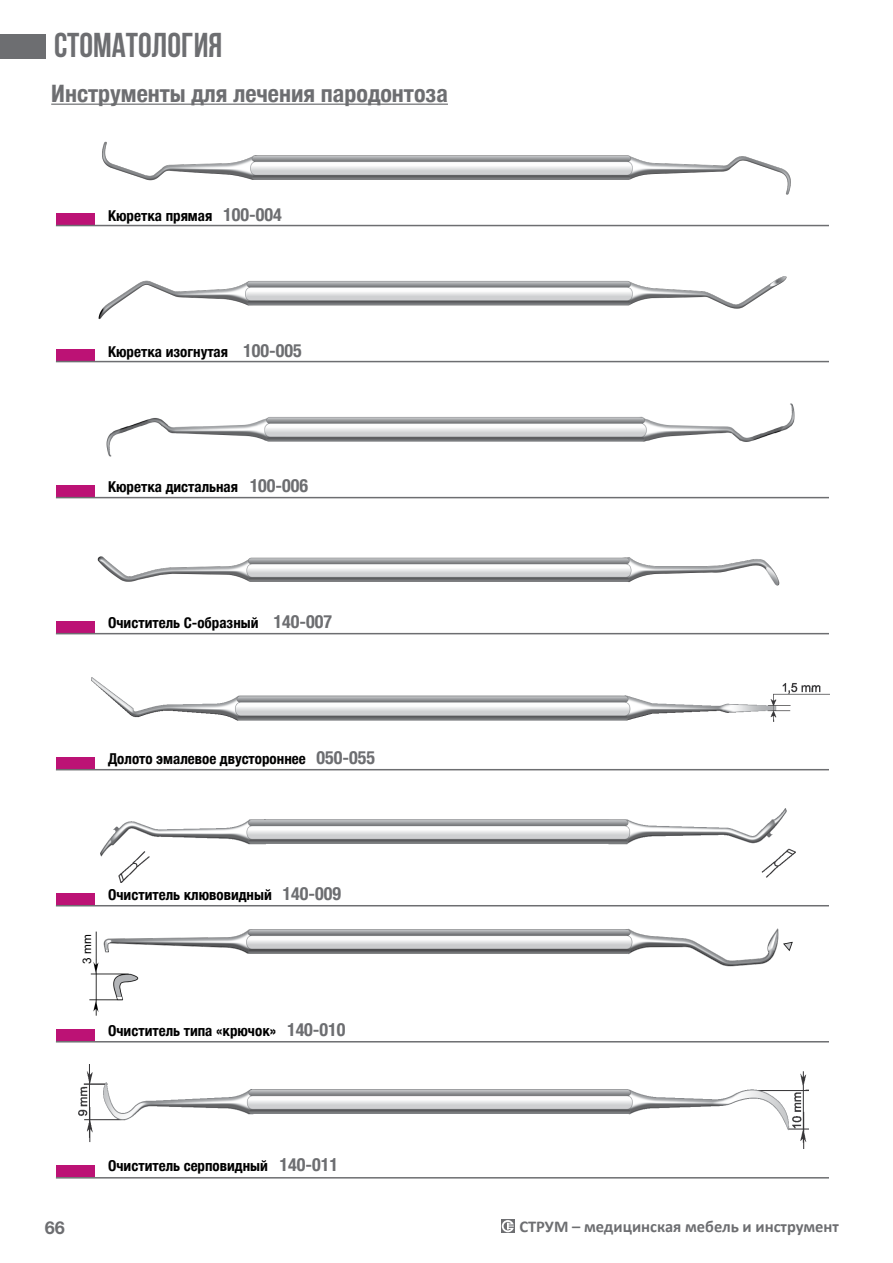
<style>
.page{position:relative;width:893px;height:1263px;background:#fff}
.page>*{position:absolute;margin:0;border:0;box-sizing:border-box;transform-origin:0 0}
.t1{font:700 34.5px "Bebas Neue";color:#6d6e71}
.t2{font:700 condensed 24px "Helvetica Neue LTCYR";color:#6d6e71}
.t3{font:700 18px "Helvetica Neue Cyr";color:#6d6e71}
.t4{font:700 16.5px "Calibri";color:#6d6e71}
.t5{font:700 condensed 15px "Helvetica Neue LTCYR";color:#000}
.t6{font:11.85px "Arial";color:#000}
.s1{font-size:18px;color:#6d6e71}
</style>
<div class="page">
<svg style="left:501px;top:1219px;width:13px;height:14px"></svg>
<svg style="left:502px;top:1220px;width:12px;height:12px"></svg>
<div style="left:0;top:34px;width:45px;height:25px;background:#6d6e71"></div>
<img style="left:102px;top:141px;width:689px;height:54px">
<img style="left:98px;top:276px;width:689px;height:44px">
<img style="left:106px;top:403px;width:689px;height:54px">
<img style="left:97px;top:556px;width:683px;height:30px">
<img style="left:79px;top:1064px;width:730px;height:84px">
<img style="left:89px;top:928px;width:703px;height:88px">
<img style="left:100px;top:809px;width:696px;height:74px">
<img style="left:92px;top:678px;width:737px;height:43px">
<div style="left:56px;top:213px;width:39px;height:12px;background:#bc1275"></div>
<hr style="left:56px;top:225px;width:773px;height:1px;background:#6d6e71">
<div style="left:56px;top:349px;width:39px;height:12px;background:#bc1275"></div>
<hr style="left:56px;top:361px;width:773px;height:1px;background:#6d6e71">
<div style="left:56px;top:485px;width:39px;height:12px;background:#bc1275"></div>
<hr style="left:56px;top:497px;width:773px;height:1px;background:#6d6e71">
<div style="left:56px;top:621px;width:39px;height:12px;background:#bc1275"></div>
<hr style="left:56px;top:633px;width:773px;height:1px;background:#6d6e71">
<div style="left:56px;top:757px;width:39px;height:12px;background:#bc1275"></div>
<hr style="left:56px;top:769px;width:773px;height:1px;background:#6d6e71">
<div style="left:56px;top:893px;width:39px;height:12px;background:#bc1275"></div>
<hr style="left:56px;top:905px;width:773px;height:1px;background:#6d6e71">
<div style="left:56px;top:1029px;width:39px;height:12px;background:#bc1275"></div>
<hr style="left:56px;top:1041px;width:773px;height:1px;background:#6d6e71">
<div style="left:56px;top:1165px;width:39px;height:12px;background:#bc1275"></div>
<hr style="left:56px;top:1177px;width:773px;height:1px;background:#6d6e71">
<hr style="left:51px;top:104px;width:397px;height:1px;background:#6d6e71">
<h1 class="t1" style="left:54px;top:26px;width:170px">Стоматология</h1>
<h2 class="t2" style="left:51px;top:81px;width:398px">Инструменты для лечения пародонтоза</h2>
<p class="t5" style="left:108px;top:207px;width:175px">Кюретка прямая <span class="s1">100-004</span></p>
<p class="t5" style="left:108px;top:343px;width:195px">Кюретка изогнутая <span class="s1">100-005</span></p>
<p class="t5" style="left:108px;top:479px;width:202px">Кюретка дистальная <span class="s1">100-006</span></p>
<p class="t5" style="left:108px;top:615px;width:225px">Очиститель С-образный <span class="s1">140-007</span></p>
<p class="t5" style="left:108px;top:750px;width:268px">Долото эмалевое двустороннее <span class="s1">050-055</span></p>
<p class="t6" style="left:79px;top:963px;width:31px;rotate:-90deg">3 mm</p>
<p class="t5" style="left:108px;top:886px;width:234px">Очиститель клювовидный <span class="s1">140-009</span></p>
<p class="t5" style="left:108px;top:1022px;width:239px">Очиститель типа «крючок» <span class="s1">140-010</span></p>
<p class="t5" style="left:108px;top:1158px;width:231px">Очиститель серповидный <span class="s1">140-011</span></p>
<p class="t3" style="left:45px;top:1217px;width:22px">66</p>
<p class="t4" style="left:519px;top:1214px;width:321px">СТРУМ – медицинская мебель и инструмент</p>
</div>
